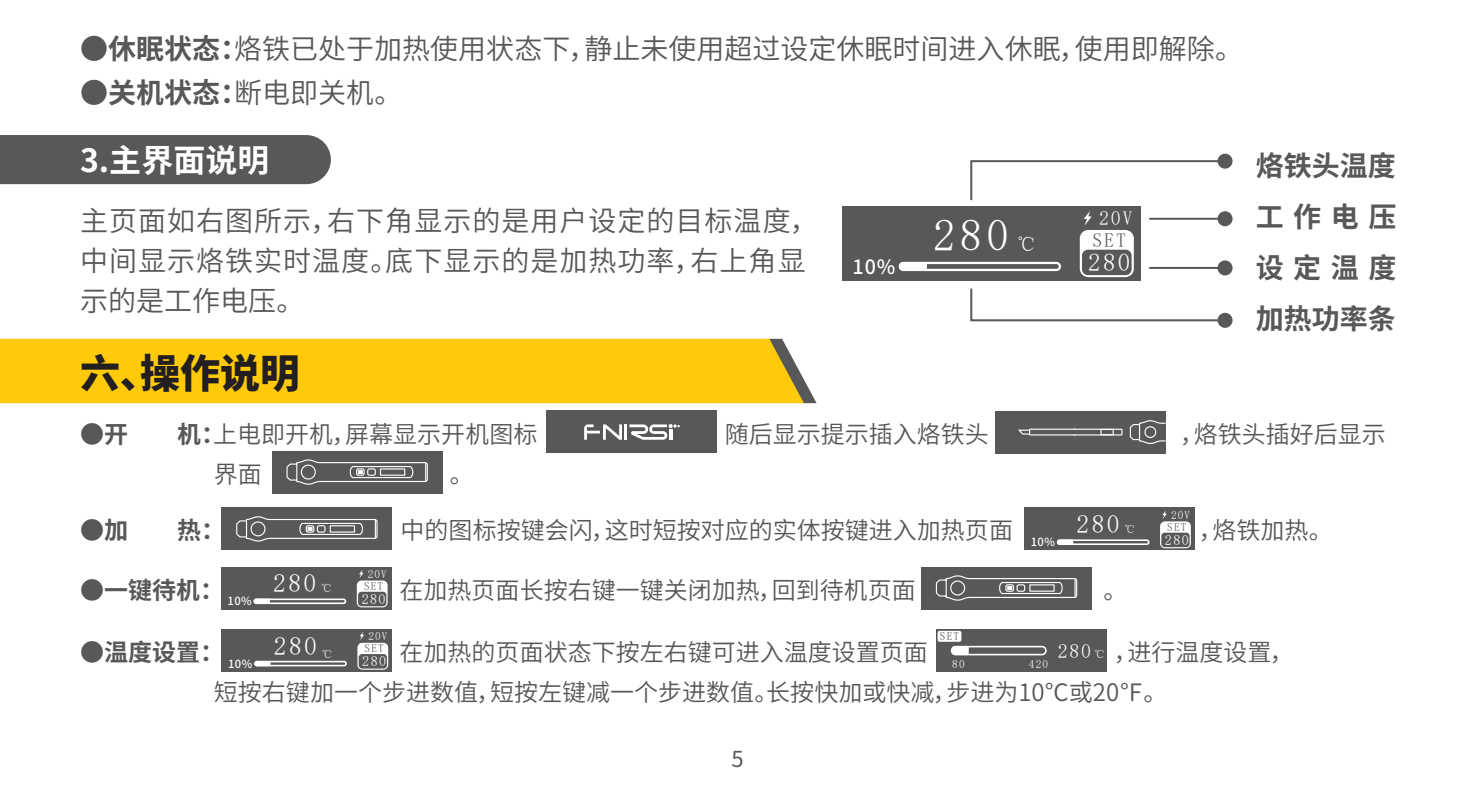
<style>
.page{position:relative;width:1475px;height:794px;background:#fff}
.page>*{position:absolute;margin:0;border:0;box-sizing:border-box;transform-origin:0 0}
.t1{font:44.4px "Sim Sun";color:#fff}
.t2{font:800 40px "Source Han Sans CN";color:#231f20}
.t3{font:700 32px "Source Han Sans CN";color:#fff}
.t4{font:28px/40px "Source Han Sans CN";letter-spacing:.035em;color:#57585a}
.t5{font:28px "Source Han Sans CN";color:#57585a}
.t6{font:700 28px/51.2px "Source Han Sans CN";color:#57585a}
.t7{font:25.2px "Sim Sun";letter-spacing:.1em;color:#fff}
.t8{font:24.8px "Sim Sun";color:#fff}
.t9{font:24px/40px "Source Han Sans CN";color:#57585a}
.t10{font:700 24px "Source Han Sans CN";color:#57585a}
.t11{font:22px "Source Han Sans CN";color:#57585a}
.t12{font:19.6px "Sim Sun";letter-spacing:.1em;color:#fff}
.t13{font:500 19.6px "Noto Sans Hans";color:#fff}
.t14{font:19.6px "Sim Sun";color:#57585a}
.t15{font:14px "Sim Sun";letter-spacing:.1em;color:#fff}
.t16{font:11.2px "Sim Sun";letter-spacing:.1em;color:#fff}
.t17{font:11.2px "Sim Sun";letter-spacing:.1em;color:#57585a}
.t18{font:500 11.2px "Noto Sans Hans";color:#fff}
.s1{font-weight:700}
.s2{font-weight:400}
.s3{font-size:11.2px}
</style>
<div class="page">
<div style="left:222px;top:629px;width:170px;height:42px;background:#57585a"></div>
<div style="left:254px;top:661px;width:93px;height:5px;border:2px solid #fff;border-radius:2px"></div>
<svg style="left:254px;top:660px;width:17px;height:7px"></svg>
<div style="left:357px;top:643px;width:31px;height:26px;background:#fff;border-radius:5px"></div>
<div style="left:358px;top:654px;width:29px;height:14px;background:#57585a;border-radius:3px"></div>
<div style="left:935px;top:629px;width:170px;height:42px;background:#57585a"></div>
<div style="left:937px;top:631px;width:24px;height:11px;background:#fff;border-radius:2px"></div>
<div style="left:950px;top:646px;width:96px;height:9px;border:2px solid #fff;border-radius:4px"></div>
<svg style="left:950px;top:645px;width:19px;height:10px"></svg>
<svg style="left:360px;top:632px;width:4px;height:8px"></svg>
<svg style="left:803px;top:378px;width:13px;height:25px"></svg>
<div style="left:0;top:339px;width:803px;height:64px;background:#feca0a"></div>
<div style="left:0;top:135px;width:331px;height:49px;background:#57585a"></div>
<svg style="left:970px;top:160px;width:247px;height:41px"></svg>
<div style="left:1217px;top:154px;width:15px;height:15px;background:#57585a;border-radius:50%"></div>
<svg style="left:970px;top:288px;width:257px;height:34px"></svg>
<div style="left:1217px;top:313px;width:15px;height:15px;background:#57585a;border-radius:50%"></div>
<hr style="left:1148px;top:218px;width:77px;height:2px;background:#57585a">
<div style="left:1217px;top:211px;width:15px;height:15px;background:#57585a;border-radius:50%"></div>
<hr style="left:1148px;top:267px;width:77px;height:2px;background:#57585a">
<div style="left:1217px;top:260px;width:15px;height:15px;background:#57585a;border-radius:50%"></div>
<div style="left:841px;top:206px;width:299px;height:74px;background:#57585a"></div>
<div style="left:898px;top:262px;width:162px;height:9px;border:2px solid #fff;border-radius:3px"></div>
<svg style="left:898px;top:261px;width:29px;height:11px"></svg>
<div style="left:1079px;top:230px;width:54px;height:47px;background:#fff;border-radius:8px"></div>
<div style="left:1081px;top:250px;width:50px;height:25px;background:#57585a;border-radius:6px"></div>
<svg style="left:1084px;top:211px;width:7px;height:15px"></svg>
<div style="left:547px;top:411px;width:170px;height:42px;background:#57585a"></div>
<svg style="left:584px;top:424px;width:38px;height:16px"></svg>
<hr style="left:624px;top:424px;width:3px;height:16px;background:#fff">
<svg style="left:629px;top:424px;width:50px;height:16px"></svg>
<div style="left:995px;top:411px;width:170px;height:42px;background:#57585a"></div>
<svg style="left:1129px;top:419px;width:37px;height:26px"></svg>
<div style="left:1028px;top:429px;width:94px;height:6px;border:1px solid #fff"></div>
<svg style="left:1018px;top:428px;width:12px;height:8px"></svg>
<div style="left:1100px;top:429px;width:13px;height:6px;border:1px solid #fff"></div>
<div style="left:272px;top:451px;width:170px;height:42px;background:#57585a"></div>
<svg style="left:286px;top:459px;width:142px;height:26px"></svg>
<div style="left:222px;top:508px;width:170px;height:42px;background:#57585a"></div>
<svg style="left:236px;top:516px;width:142px;height:26px"></svg>
<div style="left:1024px;top:508px;width:170px;height:42px;background:#57585a"></div>
<div style="left:1056px;top:539px;width:93px;height:6px;border:2px solid #fff;border-radius:2px"></div>
<svg style="left:1056px;top:539px;width:17px;height:6px"></svg>
<div style="left:1159px;top:521px;width:31px;height:27px;background:#fff;border-radius:5px"></div>
<div style="left:1161px;top:532px;width:28px;height:15px;background:#57585a;border-radius:3px"></div>
<svg style="left:1162px;top:511px;width:4px;height:8px"></svg>
<div style="left:921px;top:567px;width:170px;height:42px;background:#57585a"></div>
<svg style="left:935px;top:575px;width:142px;height:26px"></svg>
<div style="left:221px;top:567px;width:170px;height:42px;background:#57585a"></div>
<div style="left:253px;top:598px;width:93px;height:6px;border:2px solid #fff;border-radius:2px"></div>
<svg style="left:253px;top:598px;width:18px;height:7px"></svg>
<div style="left:357px;top:580px;width:30px;height:27px;background:#fff;border-radius:5px"></div>
<div style="left:358px;top:592px;width:28px;height:14px;background:#57585a;border-radius:3px"></div>
<svg style="left:359px;top:570px;width:4px;height:8px"></svg>
<p class="t5" style="left:80px;top:33px;width:1164px"><span class="s1">●休眠状态：</span>烙铁已处于加热使用状态下，静止未使用超过设定休眠时间进入休眠，使用即解除。</p>
<p class="t6" style="left:80px;top:68px;width:324px">●关机状态：<span class="s2">断电即关机。</span></p>
<h3 class="t3" style="left:80px;top:142px;width:191px">3.主界面说明</h3>
<p class="t6" style="left:1255px;top:140px;width:142px">烙铁头温度工作电压</p>
<p class="t4" style="left:80px;top:202px;width:739px">主页面如右图所示，右下角显示的是用户设定的目标温度，中间显示烙铁实时温度。底下显示的是加热功率，右上角显示的是工作电压。</p>
<p class="t12" style="left:1098px;top:208px;width:35px">20V</p>
<h1 class="t1" style="left:932px;top:212px;width:77px">280</h1>
<p class="t14" style="left:1092px;top:230px;width:35px">SET</p>
<p class="t12" style="left:1016px;top:234px;width:21px">℃</p>
<p class="t6" style="left:1255px;top:243px;width:142px">设定温度</p>
<p class="t13" style="left:852px;top:255px;width:44px">10%</p>
<p class="t8" style="left:1088px;top:250px;width:43px">280</p>
<p class="t6" style="left:1255px;top:294px;width:141px">加热功率条</p>
<h2 class="t2" style="left:80px;top:351px;width:221px">六、操作说明</h2>
<p class="t10" style="left:80px;top:421px;width:49px">●开</p>
<p class="t9" style="left:177px;top:415px;width:361px"><span class="s1">机：</span>上电即开机，屏幕显示开机图标</p>
<p class="t9" style="left:724px;top:415px;width:265px">随后显示提示插入烙铁头</p>
<p class="t9" style="left:1179px;top:415px;width:207px">，烙铁头插好后显示</p>
<p class="t9" style="left:214px;top:455px;width:49px">界面</p>
<p class="t9" style="left:449px;top:455px;width:26px">。</p>
<p class="t16" style="left:1170px;top:509px;width:21px">20V</p>
<p class="t7" style="left:1076px;top:511px;width:44px">280</p>
<p class="t16" style="left:1123px;top:524px;width:13px">℃</p>
<p class="t10" style="left:80px;top:517px;width:49px">●加</p>
<p class="t10" style="left:177px;top:517px;width:49px">热：</p>
<p class="t9" style="left:400px;top:511px;width:613px">中的图标按键会闪，这时短按对应的实体按键进入加热页面</p>
<p class="t9" style="left:1198px;top:511px;width:135px">，烙铁加热。</p>
<p class="t17" style="left:1166px;top:521px;width:21px">SET</p>
<p class="t18" style="left:1030px;top:536px;width:26px">10%</p>
<p class="t15" style="left:1164px;top:533px;width:25px">280</p>
<p class="t16" style="left:368px;top:568px;width:21px">20V</p>
<p class="t7" style="left:273px;top:570px;width:44px">280</p>
<p class="t16" style="left:321px;top:583px;width:13px">℃</p>
<p class="t10" style="left:80px;top:576px;width:145px">●一键待机：</p>
<p class="t9" style="left:399px;top:570px;width:517px">在加热页面长按右键一键关闭加热，回到待机页面</p>
<p class="t17" style="left:364px;top:580px;width:21px">SET</p>
<p class="t18" style="left:227px;top:595px;width:26px">10%</p>
<p class="t15" style="left:361px;top:592px;width:25px">280</p>
<p class="t9" style="left:1103px;top:570px;width:25px">。</p>
<p class="t16" style="left:368px;top:630px;width:21px">20V</p>
<p class="t17" style="left:939px;top:630px;width:21px">SET</p>
<p class="t16" style="left:952px;top:658px;width:14px">80</p>
<p class="t16" style="left:1028px;top:658px;width:21px">420</p>
<p class="t7" style="left:274px;top:633px;width:44px">280</p>
<p class="t10" style="left:80px;top:639px;width:174px">●温度设置： <sub>10%</sub></p>
<p class="t9" style="left:214px;top:633px;width:1081px;text-indent:899px">，进行温度设置，短按右键加一个步进数值，短按左键减一个步进数值。长按快加或快减，步进为10℃或20℉。</p>
<p class="t9" style="left:399px;top:633px;width:529px">在加热的页面状态下按左右键可进入温度设置页面</p>
<p class="t17" style="left:364px;top:642px;width:21px">SET</p>
<p class="t12" style="left:1057px;top:640px;width:49px">280 <span class="s3">℃</span></p>
<p class="t16" style="left:321px;top:649px;width:13px">℃</p>
<p class="t15" style="left:362px;top:654px;width:25px">280</p>
<p class="t11" style="left:731px;top:747px;width:14px">5</p>
</div>
